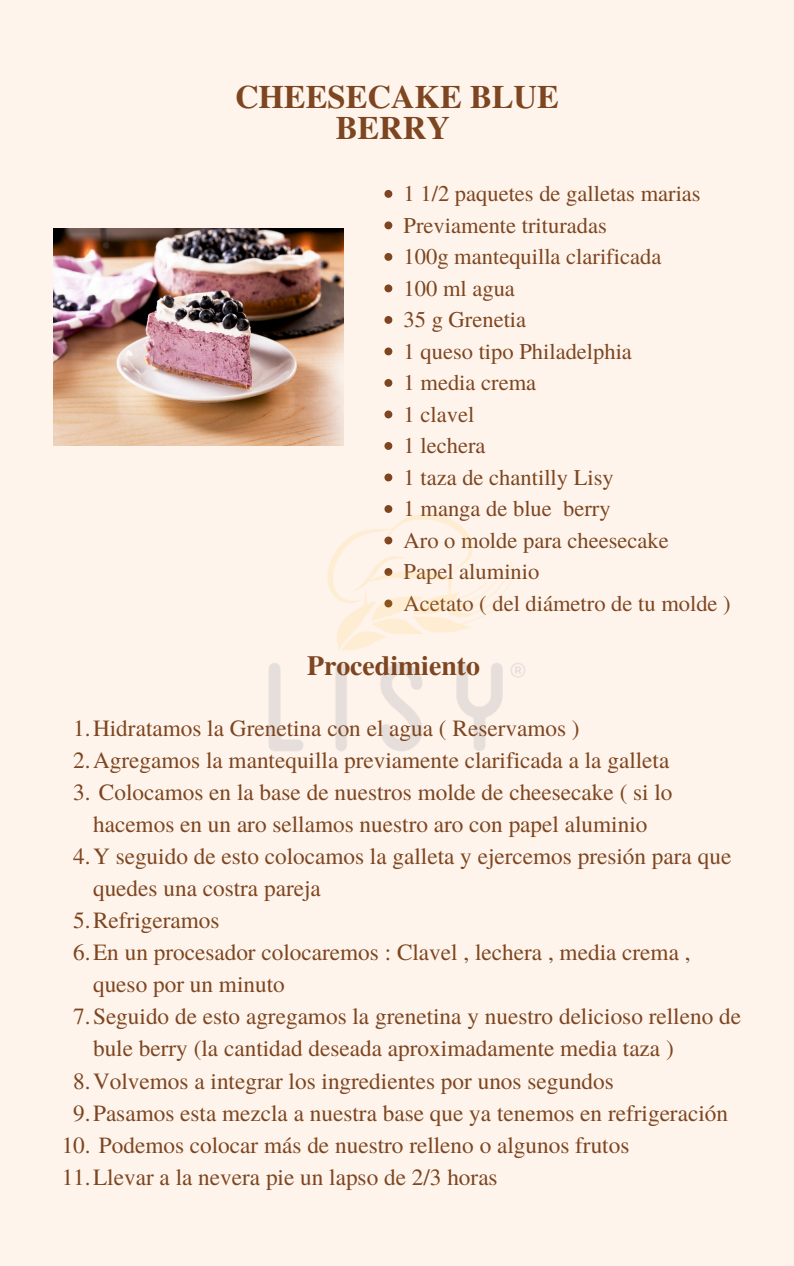
<style>
.page{position:relative;width:794px;height:1266px;background:#fff}
.page>*{position:absolute;margin:0;border:0;box-sizing:border-box;transform-origin:0 0}
.t1{font:700 32.62px/30.9px "Te X Gyre Termes";color:#7d4620;text-align:center}
.t2{font:700 27.75px "Te X Gyre Termes";color:#7d4620}
.t3{font:23.25px/32.1px "Te X Gyre Termes";color:#7d4620}
.t4{font:22.5px "Te X Gyre Termes";color:#7d4620}
</style>
<div class="page">
<div style="left:0;top:0;width:793px;height:1266px;background:#fff4ec"></div>
<img style="left:54px;top:229px;width:289px;height:217px">
<svg style="left:384px;top:190px;width:8px;height:8px"></svg>
<svg style="left:384px;top:221px;width:8px;height:8px"></svg>
<svg style="left:384px;top:253px;width:8px;height:8px"></svg>
<svg style="left:384px;top:284px;width:8px;height:8px"></svg>
<svg style="left:384px;top:316px;width:8px;height:8px"></svg>
<svg style="left:384px;top:347px;width:8px;height:8px"></svg>
<svg style="left:384px;top:379px;width:8px;height:8px"></svg>
<svg style="left:384px;top:410px;width:8px;height:8px"></svg>
<svg style="left:384px;top:442px;width:8px;height:8px"></svg>
<img style="left:269px;top:473px;width:256px;height:278px">
<p class="t1" style="left:235px;top:80px;width:325px">CHEESECAKE BLUE<br>BERRY</p>
<p class="t4" style="left:403px;top:177px;width:298px">1 1/2 paquetes de galletas marias</p>
<p class="t4" style="left:403px;top:209px;width:205px">Previamente trituradas</p>
<p class="t4" style="left:403px;top:240px;width:259px">100g mantequilla clarificada</p>
<p class="t4" style="left:403px;top:272px;width:113px">100 ml agua</p>
<p class="t4" style="left:403px;top:303px;width:124px">35 g Grenetia</p>
<p class="t4" style="left:403px;top:335px;width:230px">1 queso tipo Philadelphia</p>
<p class="t4" style="left:403px;top:366px;width:134px">1 media crema</p>
<p class="t4" style="left:403px;top:398px;width:72px">1 clavel</p>
<p class="t4" style="left:403px;top:429px;width:83px">1 lechera</p>
<p class="t4" style="left:403px;top:461px;width:211px">1 taza de chantilly Lisy</p>
<p class="t4" style="left:403px;top:492px;width:208px">1 manga de blue berry</p>
<p class="t4" style="left:403px;top:524px;width:266px">Aro o molde para cheesecake</p>
<p class="t4" style="left:403px;top:555px;width:137px">Papel aluminio</p>
<p class="t4" style="left:403px;top:587px;width:328px">Acetato ( del diámetro de tu molde )</p>
<p class="t2" style="left:307px;top:644px;width:174px">Procedimiento</p>
<h2 class="t3" style="left:73px;top:710px;width:507px">1.Hidratamos la Grenetina con el agua ( Reservamos )</h2>
<p class="t3" style="left:73px;top:743px;width:597px">2.Agregamos la mantequilla previamente clarificada a la galleta</p>
<p class="t3" style="left:73px;top:775px;width:600px;text-align:center">3. Colocamos en la base de nuestros molde de cheesecake ( si lo hacemos en un aro sellamos nuestro aro con papel aluminio</p>
<p class="t3" style="left:93px;top:839px;width:639px;text-indent:-20px">4.Y seguido de esto colocamos la galleta y ejercemos presión para que quedes una costra pareja</p>
<p class="t3" style="left:73px;top:903px;width:148px">5.Refrigeramos</p>
<p class="t3" style="left:93px;top:935px;width:598px;text-indent:-20px">6.En un procesador colocaremos : Clavel , lechera , media crema , queso por un minuto</p>
<p class="t3" style="left:93px;top:999px;width:649px;text-indent:-20px">7.Seguido de esto agregamos la grenetina y nuestro delicioso relleno de bule berry (la cantidad deseada aproximadamente media taza )</p>
<p class="t3" style="left:73px;top:1063px;width:542px">8.Volvemos a integrar los ingredientes por unos segundos</p>
<p class="t3" style="left:73px;top:1095px;width:656px">9.Pasamos esta mezcla a nuestra base que ya tenemos en refrigeración</p>
<p class="t3" style="left:62px;top:1127px;width:569px">10. Podemos colocar más de nuestro relleno o algunos frutos</p>
<p class="t3" style="left:62px;top:1159px;width:437px">11.Llevar a la nevera pie un lapso de 2/3 horas</p>
</div>
